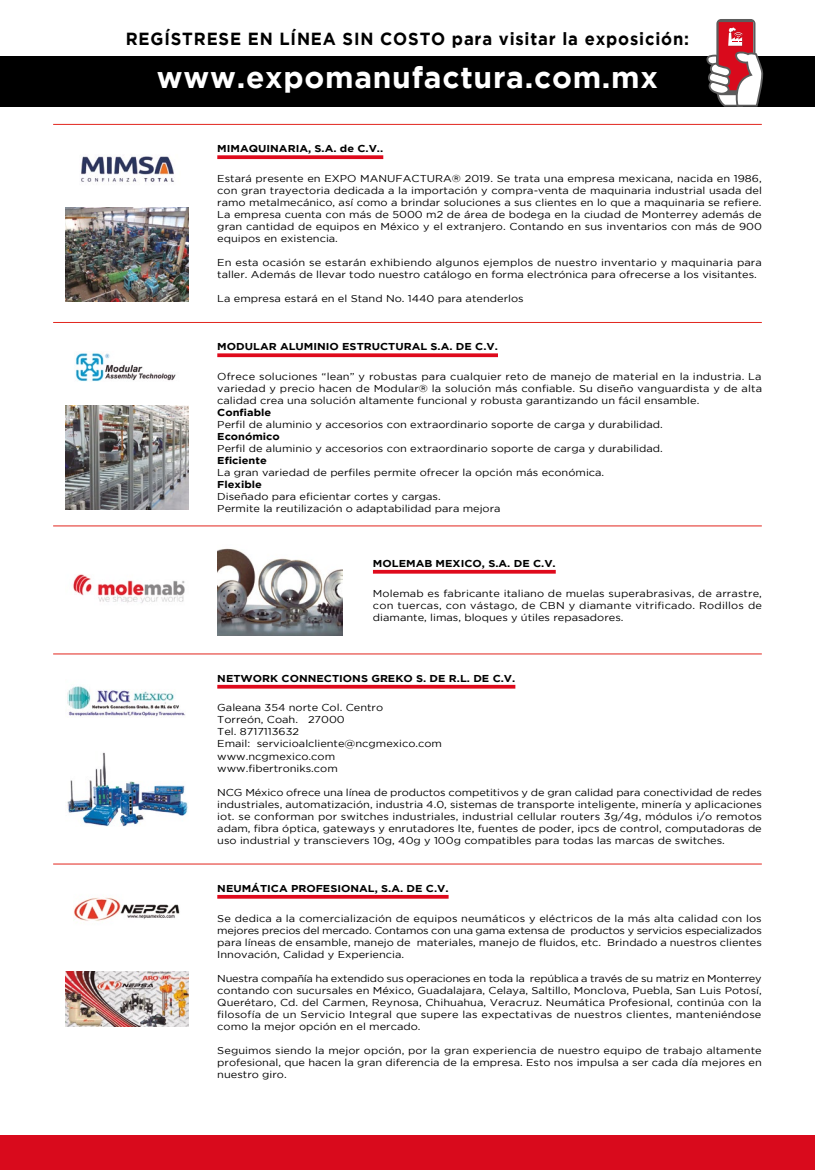
<style>
.page{position:relative;width:815px;height:1170px;background:#fff}
.page>*{position:absolute;margin:0;border:0;box-sizing:border-box;transform-origin:0 0}
.t1{font:700 30px "Gotham";letter-spacing:.025em;color:#fff}
.t2{font:700 17.5px "Gotham";letter-spacing:.05em;color:#000;scale:.95 1}
.t3{font:10px/12px "Gotham";color:#000;text-align:justify;scale:1.1 1}
.t4{font:700 10px "Gotham";color:#000;scale:1.1 1}
</style>
<div class="page">
<div style="left:0;top:1134px;width:815px;height:35px;background:#d90a1c"></div>
<div style="left:0;top:56px;width:815px;height:51px;background:#000"></div>
<svg style="left:706px;top:19px;width:57px;height:88px"></svg>
<hr style="left:53px;top:124px;width:709px;height:1px;background:#e2251d">
<hr style="left:53px;top:322px;width:709px;height:1px;background:#e2251d">
<hr style="left:53px;top:653px;width:709px;height:1px;background:#e2251d">
<hr style="left:53px;top:863px;width:709px;height:1px;background:#e2251d">
<hr style="left:53px;top:525px;width:709px;height:1px;background:#e2251d">
<svg style="left:217px;top:155px;width:166px;height:4px"></svg>
<svg style="left:217px;top:353px;width:281px;height:4px"></svg>
<svg style="left:217px;top:684px;width:298px;height:4px"></svg>
<svg style="left:217px;top:894px;width:232px;height:4px"></svg>
<hr style="left:373px;top:570px;width:183px;height:3px;background:#df0a1c">
<img style="left:81px;top:156px;width:93px;height:26px">
<img style="left:75px;top:353px;width:101px;height:29px">
<img style="left:67px;top:686px;width:118px;height:31px">
<img style="left:74px;top:897px;width:106px;height:26px">
<img style="left:72px;top:574px;width:113px;height:29px">
<img style="left:66px;top:207px;width:123px;height:95px">
<img style="left:66px;top:405px;width:123px;height:105px">
<img style="left:67px;top:752px;width:121px;height:74px">
<img style="left:66px;top:971px;width:123px;height:55px">
<img style="left:217px;top:548px;width:126px;height:87px">
<h2 class="t2" style="left:126px;top:28px;width:594px">REGÍSTRESE EN LÍNEA SIN COSTO para visitar la exposición:</h2>
<h1 class="t1" style="left:157px;top:60px;width:503px">www.expomanufactura.com.mx</h1>
<p class="t4" style="left:217px;top:143px;width:152px">MIMAQUINARIA, S.A. de C.V..</p>
<p class="t3" style="left:217px;top:172px;width:497px">Estará presente en EXPO MANUFACTURA® 2019. Se trata una empresa mexicana, nacida en 1986, con gran trayectoria dedicada a la importación y compra-venta de maquinaria industrial usada del ramo metalmecánico, así como a brindar soluciones a sus clientes en lo que a maquinaria se refiere.<br>La empresa cuenta con más de 5000 m2 de área de bodega en la ciudad de Monterrey además de gran cantidad de equipos en México y el extranjero. Contando en sus inventarios con más de 900 equipos en existencia.</p>
<p class="t3" style="left:217px;top:256px;width:497px">En esta ocasión se estarán exhibiendo algunos ejemplos de nuestro inventario y maquinaria para taller. Además de llevar todo nuestro catálogo en forma electrónica para ofrecerse a los visitantes.</p>
<p class="t3" style="left:217px;top:292px;width:280px">La empresa estará en el Stand No. 1440 para atenderlos</p>
<p class="t4" style="left:217px;top:341px;width:257px">MODULAR ALUMINIO ESTRUCTURAL S.A. DE C.V.</p>
<p class="t3" style="left:217px;top:370px;width:497px">Ofrece soluciones “lean” y robustas para cualquier reto de manejo de material en la industria. La variedad y precio hacen de Modular® la solución más confiable. Su diseño vanguardista y de alta calidad crea una solución altamente funcional y robusta garantizando un fácil ensamble.</p>
<p class="t4" style="left:217px;top:406px;width:51px">Confiable</p>
<p class="t3" style="left:217px;top:418px;width:407px">Perfil de aluminio y accesorios con extraordinario soporte de carga y durabilidad.</p>
<p class="t4" style="left:217px;top:430px;width:58px">Económico</p>
<p class="t3" style="left:217px;top:442px;width:407px">Perfil de aluminio y accesorios con extraordinario soporte de carga y durabilidad.</p>
<p class="t4" style="left:217px;top:454px;width:47px">Eficiente</p>
<p class="t3" style="left:217px;top:466px;width:353px">La gran variedad de perfiles permite ofrecer la opción más económica.</p>
<p class="t4" style="left:217px;top:478px;width:42px">Flexible</p>
<p class="t3" style="left:217px;top:490px;width:259px">Diseñado para eficientar cortes y cargas.<br>Permite la reutilización o adaptabilidad para mejora</p>
<p class="t4" style="left:373px;top:557px;width:168px">MOLEMAB MEXICO, S.A. DE C.V.</p>
<p class="t3" style="left:373px;top:586px;width:355px">Molemab es fabricante italiano de muelas superabrasivas, de arrastre, con tuercas, con vástago, de CBN y diamante vitrificado. Rodillos de diamante, limas, bloques y útiles repasadores.</p>
<p class="t4" style="left:217px;top:672px;width:272px">NETWORK CONNECTIONS GREKO S. DE R.L. DE C.V.</p>
<p class="t3" style="left:217px;top:701px;width:206px;text-align:left">Galeana 354 norte Col. Centro<br>Torreón, Coah. 27000<br>Tel. 8717113632<br>Email: servicioalcliente@ncgmexico.com www.ncgmexico.com www.fibertroniks.com</p>
<p class="t3" style="left:217px;top:785px;width:497px">NCG México ofrece una línea de productos competitivos y de gran calidad para conectividad de redes industriales, automatización, industria 4.0, sistemas de transporte inteligente, minería y aplicaciones iot. se conforman por switches industriales, industrial cellular routers 3g/4g, módulos i/o remotos adam, fibra óptica, gateways y enrutadores lte, fuentes de poder, ipcs de control, computadoras de uso industrial y transcievers 10g, 40g y 100g compatibles para todas las marcas de switches.</p>
<p class="t4" style="left:217px;top:882px;width:212px">NEUMÁTICA PROFESIONAL, S.A. DE C.V.</p>
<p class="t3" style="left:217px;top:911px;width:497px">Se dedica a la comercialización de equipos neumáticos y eléctricos de la más alta calidad con los mejores precios del mercado. Contamos con una gama extensa de productos y servicios especializados para líneas de ensamble, manejo de materiales, manejo de fluidos, etc. Brindado a nuestros clientes Innovación, Calidad y Experiencia.</p>
<p class="t3" style="left:217px;top:971px;width:497px">Nuestra compañía ha extendido sus operaciones en toda la república a través de su matriz en Monterrey contando con sucursales en México, Guadalajara, Celaya, Saltillo, Monclova, Puebla, San Luis Potosí, Querétaro, Cd. del Carmen, Reynosa, Chihuahua, Veracruz. Neumática Profesional, continúa con la filosofía de un Servicio Integral que supere las expectativas de nuestros clientes, manteniéndose como la mejor opción en el mercado.</p>
<p class="t3" style="left:217px;top:1043px;width:497px">Seguimos siendo la mejor opción, por la gran experiencia de nuestro equipo de trabajo altamente profesional, que hacen la gran diferencia de la empresa. Esto nos impulsa a ser cada día mejores en nuestro giro.</p>
</div>
